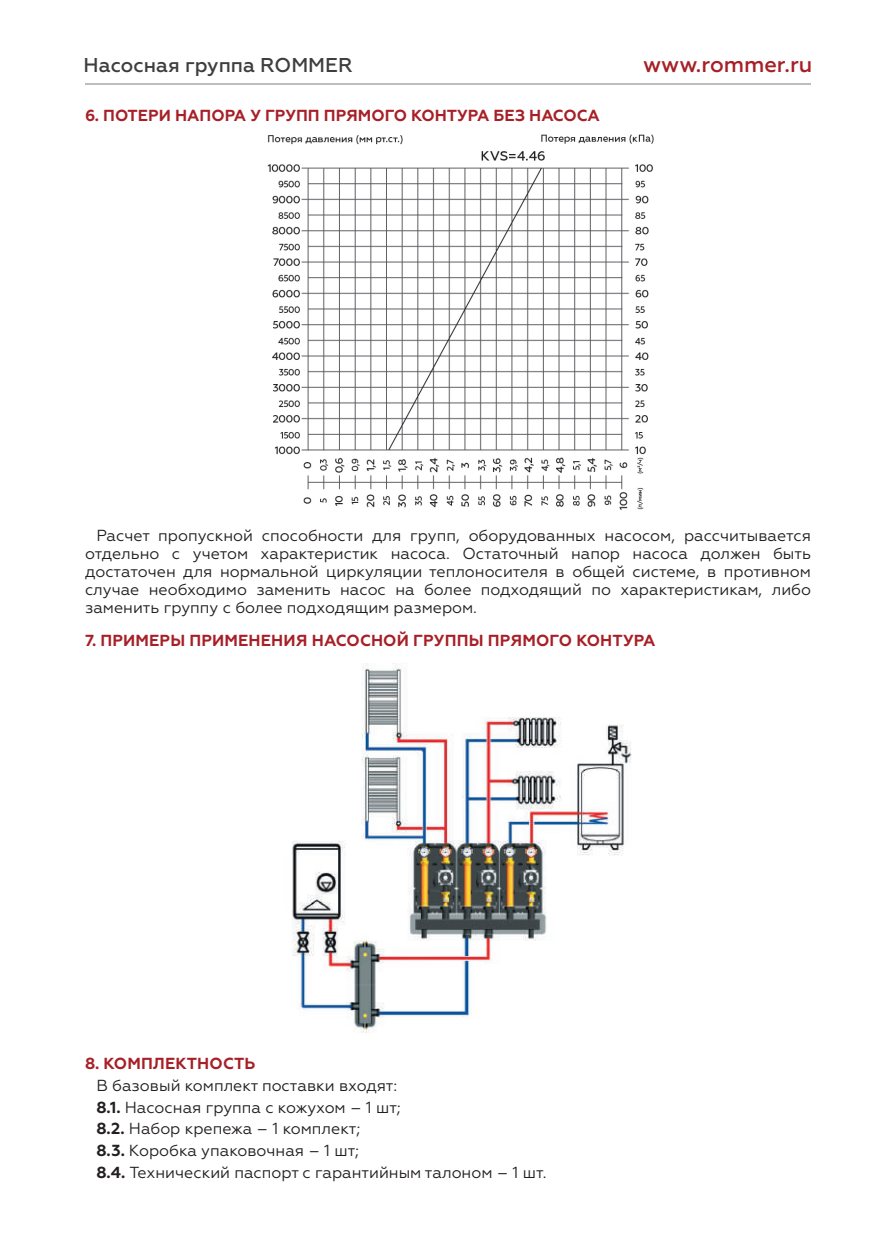
<style>
.page{position:relative;width:896px;height:1248px;background:#fff}
.page>*{position:absolute;margin:0;border:0;box-sizing:border-box;transform-origin:0 0}
.t1{font:500 22px "Geometria";color:#a71f27}
.t2{font:500 20px "Geometria";color:#3e3e3f}
.t3{font:16px/21.6px "Geometria";color:#231f20}
.t4{font:700 16px "Geometria";letter-spacing:.01em;color:#a71f27}
.s1{font-weight:700}
</style>
<div class="page">
<hr style="left:85px;top:84px;width:726px;height:1px;background:#bcbdc0">
<img style="left:267px;top:134px;width:387px;height:376px">
<img style="left:292px;top:663px;width:340px;height:370px">
<p class="t2" style="left:84px;top:54px;width:271px">Насосная группа ROMMER</p>
<h1 class="t1" style="left:643px;top:52px;width:171px">www.rommer.ru</h1>
<p class="t4" style="left:85px;top:106px;width:516px">6. ПОТЕРИ НАПОРА У ГРУПП ПРЯМОГО КОНТУРА БЕЗ НАСОСА</p>
<p class="t3" style="left:85px;top:526px;width:727px;line-height:18px;text-align:justify;text-indent:11px">Расчет пропускной способности для групп, оборудованных насосом, рассчитывается отдельно с учетом характеристик насоса. Остаточный напор насоса должен быть достаточен для нормальной циркуляции теплоносителя в общей системе, в противном случае необходимо заменить насос на более подходящий по характеристикам, либо заменить группу с более подходящим размером.</p>
<p class="t4" style="left:85px;top:631px;width:572px">7. ПРИМЕРЫ ПРИМЕНЕНИЯ НАСОСНОЙ ГРУППЫ ПРЯМОГО КОНТУРА</p>
<p class="t4" style="left:85px;top:1054px;width:172px">8. КОМПЛЕКТНОСТЬ</p>
<p class="t3" style="left:96px;top:1074px;width:451px">В базовый комплект поставки входят:<br><span class="s1">8.1.</span> Насосная группа с кожухом – 1 шт;<br><span class="s1">8.2.</span> Набор крепежа – 1 комплект;<br><span class="s1">8.3.</span> Коробка упаковочная – 1 шт;<br><span class="s1">8.4.</span> Технический паспорт с гарантийным талоном – 1 шт.</p>
</div>
